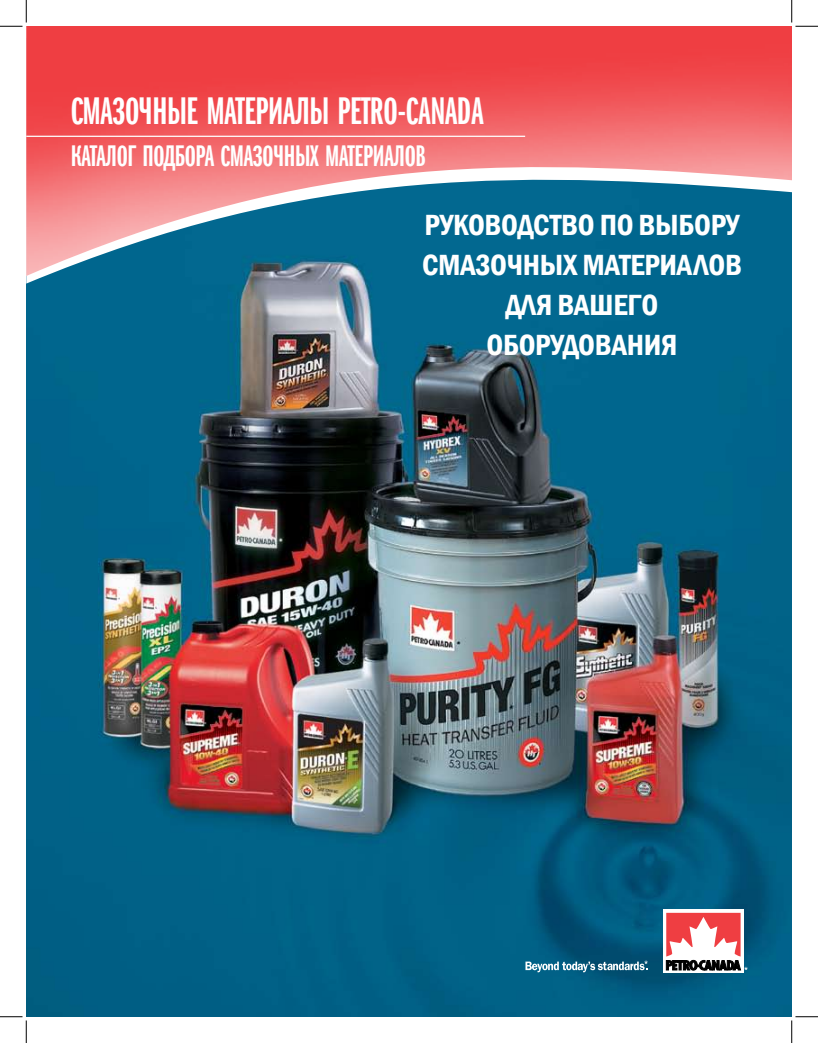
<style>
.page{position:relative;width:818px;height:1043px;background:#fff}
.page>*{position:absolute;margin:0;border:0;box-sizing:border-box;transform-origin:0 0}
.t1{font:700 38.75px "Franklin Gothic Book X Cmp C";letter-spacing:-.01em;color:#fff}
.t2{font:600 condensed 30px/40px "Franklin Gothic";letter-spacing:-.01em;color:#fff;text-align:center}
.t3{font:700 30px "Franklin Gothic Book X Cmp C";letter-spacing:-.01em;color:#fff}
</style>
<div class="page">
<img style="left:26px;top:283px;width:765px;height:733px">
<svg style="left:26px;top:276px;width:765px;height:7px;fill:#02688f"></svg>
<img style="left:26px;top:26px;width:765px;height:250px">
<div style="left:662px;top:909px;width:81px;height:64px;background:#fff"></div>
<svg style="left:525px;top:960px;width:122px;height:12px"></svg>
<svg style="left:666px;top:912px;width:81px;height:58px"></svg>
<hr style="left:26px;top:136px;width:499px;height:1px;background:#fff">
<svg style="left:0;top:0;width:27px;height:27px"></svg>
<svg style="left:0;top:1016px;width:27px;height:26px"></svg>
<svg style="left:791px;top:0;width:27px;height:27px"></svg>
<svg style="left:791px;top:1016px;width:27px;height:26px"></svg>
<p class="t1" style="left:71px;top:90px;width:414px">СМАЗОЧНЫЕ МАТЕРИАЛЫ PETRO-CANADA</p>
<p class="t3" style="left:71px;top:139px;width:356px">КАТАЛОГ ПОДБОРА СМАЗОЧНЫХ МАТЕРИАЛОВ</p>
<p class="t2" style="left:422px;top:204px;width:321px">РУКОВОДСТВО ПО ВЫБОРУ<br>СМАЗОЧНЫХ МАТЕРИАЛОВ<br>ДЛЯ ВАШЕГО<br>ОБОРУДОВАНИЯ</p>
</div>
